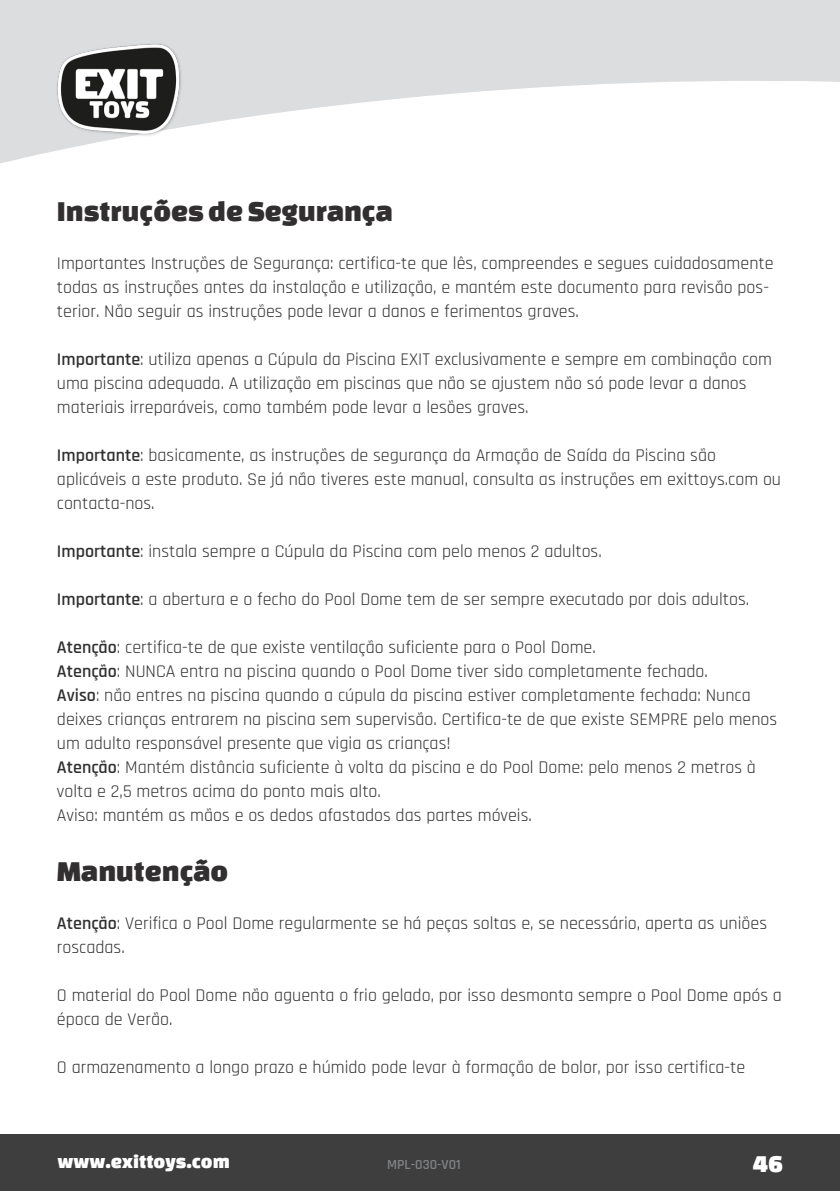
<style>
.page{position:relative;width:840px;height:1191px;background:#fff}
.page>*{position:absolute;margin:0;border:0;box-sizing:border-box;transform-origin:0 0}
.Heading_2{font:30px "Changa One";color:#312f30}
.t1{font:25.2px "Changa One";color:#fff}
.t2{font:20px "Changa One";color:#fff}
.Page-content{font:18px/24px "Rajdhani";color:#312f30}
.t3{font:600 14px "Rajdhani";color:#808285}
.s1{font-weight:600}
</style>
<div class="page">
<svg style="left:0;top:0;width:839px;height:164px;fill:#dcdddf"></svg>
<div style="left:0;top:1134px;width:839px;height:57px;background:#3e3e3f"></div>
<img style="left:46px;top:17px;width:144px;height:144px">
<p class="Heading_2" style="left:57px;top:194px;width:337px">Instruções de Segurança</p>
<p class="Page-content" style="left:57px;top:251px;width:717px">Importantes Instruções de Segurança: certifica-te que lês, compreendes e segues cuidadosamente todas as instruções antes da instalação e utilização, e mantém este documento para revisão pos&shy;terior. Não seguir as instruções pode levar a danos e ferimentos graves.</p>
<p class="Page-content" style="left:57px;top:347px;width:716px"><span class="s1">Importante</span>: utiliza apenas a Cúpula da Piscina EXIT exclusivamente e sempre em combinação com uma piscina adequada. A utilização em piscinas que não se ajustem não só pode levar a danos materiais irreparáveis, como também pode levar a lesões graves.</p>
<p class="Page-content" style="left:57px;top:443px;width:725px"><span class="s1">Importante</span>: basicamente, as instruções de segurança da Armação de Saída da Piscina são aplicáveis a este produto. Se já não tiveres este manual, consulta as instruções em exittoys.com ou contacta-nos.</p>
<p class="Page-content" style="left:57px;top:539px;width:546px"><span class="s1">Importante</span>: instala sempre a Cúpula da Piscina com pelo menos 2 adultos.</p>
<p class="Page-content" style="left:57px;top:587px;width:693px"><span class="s1">Importante</span>: a abertura e o fecho do Pool Dome tem de ser sempre executado por dois adultos.</p>
<p class="Page-content" style="left:57px;top:635px;width:540px"><span class="s1">Atenção</span>: certifica-te de que existe ventilação suficiente para o Pool Dome.</p>
<p class="Page-content" style="left:57px;top:659px;width:652px"><span class="s1">Atenção</span>: NUNCA entra na piscina quando o Pool Dome tiver sido completamente fechado.</p>
<p class="Page-content" style="left:57px;top:683px;width:721px"><span class="s1">Aviso</span>: não entres na piscina quando a cúpula da piscina estiver completamente fechada: Nunca deixes crianças entrarem na piscina sem supervisão. Certifica-te de que existe SEMPRE pelo menos um adulto responsável presente que vigia as crianças!</p>
<p class="Page-content" style="left:57px;top:755px;width:700px"><span class="s1">Atenção</span>: Mantém distância suficiente à volta da piscina e do Pool Dome: pelo menos 2 metros à volta e 2,5 metros acima do ponto mais alto.</p>
<p class="Page-content" style="left:57px;top:803px;width:476px">Aviso: mantém as mãos e os dedos afastados das partes móveis.</p>
<p class="Heading_2" style="left:57px;top:854px;width:173px">Manutenção</p>
<p class="Page-content" style="left:57px;top:911px;width:711px"><span class="s1">Atenção</span>: Verifica o Pool Dome regularmente se há peças soltas e, se necessário, aperta as uniões roscadas.</p>
<p class="Page-content" style="left:57px;top:983px;width:726px">O material do Pool Dome não aguenta o frio gelado, por isso desmonta sempre o Pool Dome após a época de Verão.</p>
<p class="Page-content" style="left:57px;top:1055px;width:689px">O armazenamento a longo prazo e húmido pode levar à formação de bolor, por isso certifica-te</p>
<p class="t2" style="left:57px;top:1149px;width:174px">www.exittoys.com</p>
<h2 class="t1" style="left:752px;top:1149px;width:32px">46</h2>
<p class="t3" style="left:387px;top:1156px;width:75px">MPL-030-V01</p>
</div>
